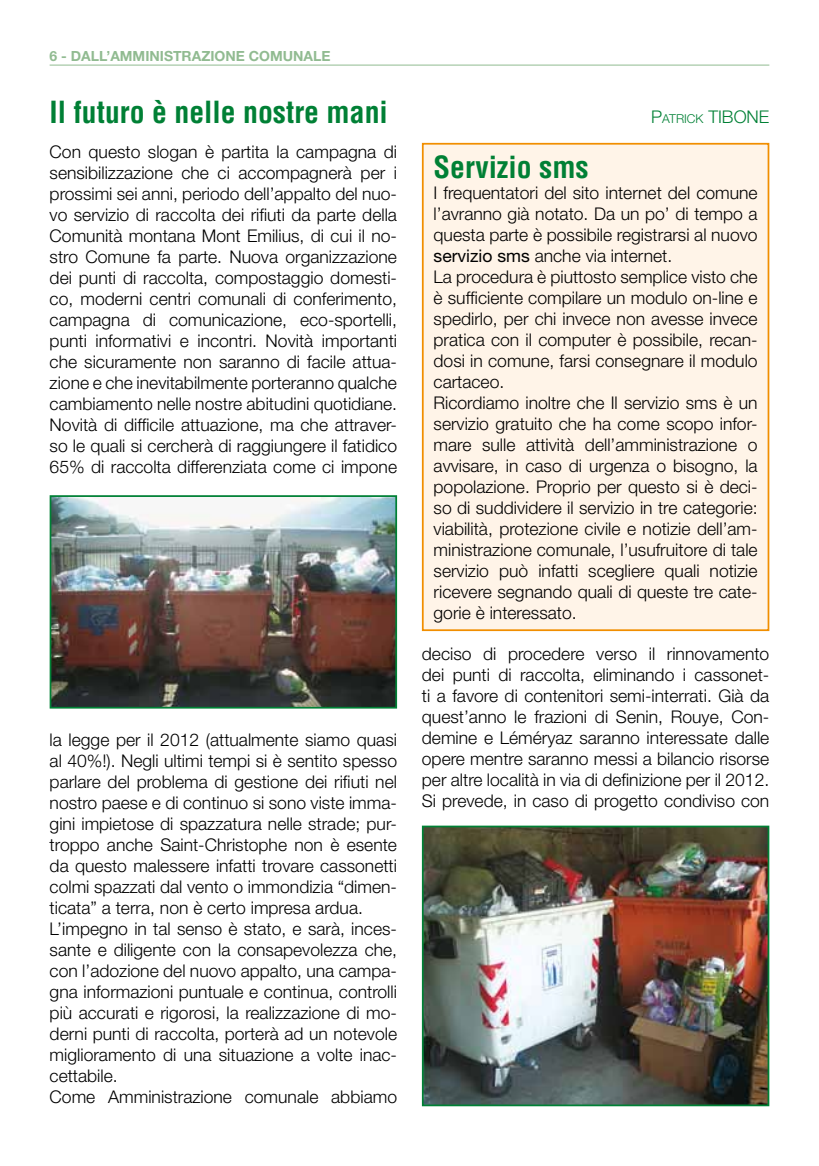
<style>
.page{position:relative;width:819px;height:1166px;background:#fff}
.page>*{position:absolute;margin:0;border:0;box-sizing:border-box;transform-origin:0 0}
.t1{font:700 condensed 29.75px "Helvetica";color:#008035}
.t2{font:300 17.5px/21px "Helvetica Neue";color:#000;text-align:justify}
.t3{font:300 17.5px "Helvetica Neue";color:#008035}
.t4{font:700 14px "Helvetica Neue";color:#91bb91}
.s1{font-size:12.25px}
.s2{font-weight:400}
</style>
<div class="page">
<hr style="left:50px;top:65px;width:719px;height:1px;background:#91bb91">
<img style="left:53px;top:498px;width:341px;height:207px">
<div style="left:50px;top:495px;width:347px;height:213px;border:2px solid #008035"></div>
<img style="left:425px;top:828px;width:341px;height:275px">
<div style="left:422px;top:825px;width:347px;height:281px;border:2px solid #008035"></div>
<div style="left:423px;top:144px;width:345px;height:486px;background:#fff4e8"></div>
<div style="left:422px;top:143px;width:347px;height:488px;border:2px solid #f18e00"></div>
<p class="t4" style="left:50px;top:47px;width:282px">6 - DALL’AMMINISTRAZIONE COMUNALE</p>
<h1 class="t1" style="left:50px;top:94px;width:340px">Il futuro è nelle nostre mani</h1>
<p class="t3" style="left:651px;top:106px;width:119px">P<span class="s1">ATRICK</span> TI BONE</p>
<h1 class="t1" style="left:433px;top:149px;width:157px">Servizio sms</h1>
<p class="t2" style="left:433px;top:182px;width:325px;text-align:left">I frequentatori del sito internet del comune l’avranno già notato. Da un po’ di tempo a questa parte è possibile registrarsi al nuovo <span class="s2">servizio sms</span> anche via internet.<br>La procedura è piuttosto semplice visto che è sufficiente compilare un modulo on-line e spedirlo, per chi invece non avesse invece pratica con il computer è possibile, recan&shy;dosi in comune, farsi consegnare il modulo cartaceo.<br>Ricordiamo inoltre che Il servizio sms è un servizio gratuito che ha come scopo infor&shy;mare sulle attività dell’amministrazione o avvisare, in caso di urgenza o bisogno, la popolazione. Proprio per questo si è deci&shy;so di suddividere il servizio in tre categorie: viabilità, protezione civile e notizie dell’am&shy;ministrazione comunale, l’usufruitore di tale servizio può infatti scegliere quali notizie ricevere segnando quali di queste tre cate&shy;gorie è interessato.</p>
<p class="t2" style="left:50px;top:141px;width:349px">Con questo slogan è partita la campagna di sensibilizzazione che ci accompagnerà per i prossimi sei anni, periodo dell’appalto del nuo&shy;vo servizio di raccolta dei rifiuti da parte della Comunità montana Mont Emilius, di cui il no&shy;stro Comune fa parte. Nuova organizzazione dei punti di raccolta, compostaggio domesti&shy;co, moderni centri comunali di conferimento, campagna di comunicazione, eco-sportelli, punti informativi e incontri. Novità importanti che sicuramente non saranno di facile attua&shy;zione e che inevitabilmente porteranno qualche cambiamento nelle nostre abitudini quotidiane.<br>Novità di difficile attuazione, ma che attraver&shy;so le quali si cercherà di raggiungere il fatidico 65% di raccolta differenziata come ci impone</p>
<p class="t2" style="left:50px;top:729px;width:349px;text-align:left">la legge per il 2012 (attualmente siamo quasi al 40%!). Negli ultimi tempi si è sentito spesso parlare del problema di gestione dei rifiuti nel nostro paese e di continuo si sono viste imma&shy;gini impietose di spazzatura nelle strade; pur&shy;troppo anche Saint-Christophe non è esente da questo malessere infatti trovare cassonetti colmi spazzati dal vento o immondizia “dimen&shy;ticata” a terra, non è certo impresa ardua.<br>L’impegno in tal senso è stato, e sarà, inces&shy;sante e diligente con la consapevolezza che, con l’adozione del nuovo appalto, una campa&shy;gna informazioni puntuale e continua, controlli più accurati e rigorosi, la realizzazione di mo&shy;derni punti di raccolta, porterà ad un notevole miglioramento di una situazione a volte inac&shy;cettabile.<br>Come Amministrazione comunale abbiamo</p>
<p class="t2" style="left:422px;top:643px;width:349px">deciso di procedere verso il rinnovamento dei punti di raccolta, eliminando i cassonet&shy;ti a favore di contenitori semi-interrati. Già da quest’anno le frazioni di Senin, Rouye, Con&shy;demine e Léméryaz saranno interessate dalle opere mentre saranno messi a bilancio risorse per altre località in via di definizione per il 2012.<br>Si prevede, in caso di progetto condiviso con</p>
</div>
